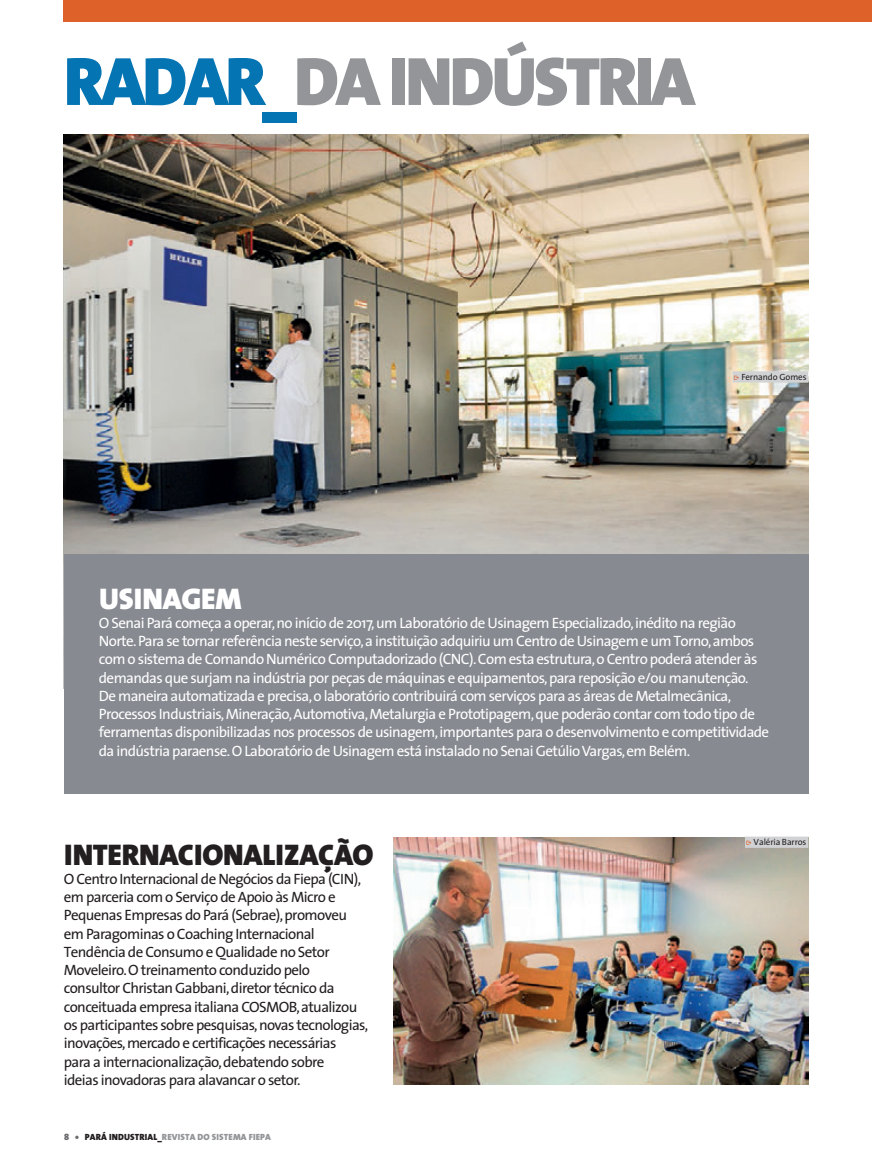
<style>
.page{position:relative;width:872px;height:1170px;background:#fff}
.page>*{position:absolute;margin:0;border:0;box-sizing:border-box;transform-origin:0 0}
.t1{font:900 69px "The Sans";letter-spacing:-.045em;color:#939598}
.t2{font:900 30px "The Sans";letter-spacing:-.005em;color:#231f20}
.t3{font:900 30px "The Sans";letter-spacing:-.005em;color:#fff}
.t4{font:15px/18.3px "The Sans";letter-spacing:-.04em;color:#fff}
.t5{font:15px/18.3px "The Sans";letter-spacing:-.04em;color:#231f20}
.t6{font:900 9px "The Sans";letter-spacing:.015em;color:#939598}
.t7{font:9px "The Sans";letter-spacing:-.01em;color:#231f20}
.s1{color:#0574b3}
.s2{font-family:"The Sans Extra Bold Expert";font-size:4.5px;color:#de6129}
.s3{color:#6c6d70}
.s4{color:#231f20}
</style>
<div class="page">
<img style="left:64px;top:134px;width:744px;height:420px">
<div style="left:64px;top:554px;width:744px;height:240px;background:#878a91"></div>
<div style="left:64px;top:0;width:808px;height:21px;background:#de6129"></div>
<img style="left:393px;top:837px;width:415px;height:247px">
<div style="left:745px;top:836px;width:63px;height:11px;background:#d1d2d4"></div>
<div style="left:732px;top:371px;width:76px;height:11px;background:#d1d2d4"></div>
<h1 class="t1" style="left:64px;top:23px;width:633px"><span class="s1">RADAR_</span>DA INDÚSTRIA</h1>
<p class="t7" style="left:734px;top:369px;width:74px"><span class="s2">û</span> Fernando Gomes</p>
<h2 class="t3" style="left:99px;top:573px;width:144px">USINAGEM</h2>
<p class="t4" style="left:99px;top:613px;width:672px">O Senai Pará começa a operar, no início de 2017, um Laboratório de Usinagem Especializado, inédito na região Norte. Para se tornar referência neste serviço, a instituição adquiriu um Centro de Usinagem e um Torno, ambos com o sistema de Comando Numérico Computadorizado (CNC). Com esta estrutura, o Centro poderá atender às demandas que surjam na indústria por peças de máquinas e equipamentos, para reposição e/ou manutenção.<br>De maneira automatizada e precisa, o laboratório contribuirá com serviços para as áreas de Metalmecânica, Processos Industriais, Mineração, Automotiva, Metalurgia e Prototipagem, que poderão contar com todo tipo de ferramentas disponibilizadas nos processos de usinagem, importantes para o desenvolvimento e competitividade da indústria paraense. O Laboratório de Usinagem está instalado no Senai Getúlio Vargas, em Belém.</p>
<h2 class="t2" style="left:64px;top:829px;width:311px">INTERNACIONALIZAÇÃO</h2>
<p class="t5" style="left:64px;top:869px;width:306px">O Centro Internacional de Negócios da Fiepa (CIN), em parceria com o Serviço de Apoio às Micro e Pequenas Empresas do Pará (Sebrae), promoveu em Paragominas o Coaching Internacional Tendência de Consumo e Qualidade no Setor Moveleiro. O treinamento conduzido pelo consultor Christan Gabbani, diretor técnico da conceituada empresa italiana COSMOB, atualizou os participantes sobre pesquisas, novas tecnologias, inovações, mercado e certificações necessárias<br>para a internacionalização, debatendo sobre<br>ideias inovadoras para alavancar o setor.</p>
<p class="t6" style="left:64px;top:1128px;width:208px"><span class="s3">8 •</span> <span class="s4">PARÁ INDUSTRIAL_</span>REVISTA DO SISTEMA FIEPA</p>
<p class="t7" style="left:746px;top:834px;width:62px"><span class="s2">û</span> Valéria Barros</p>
</div>
